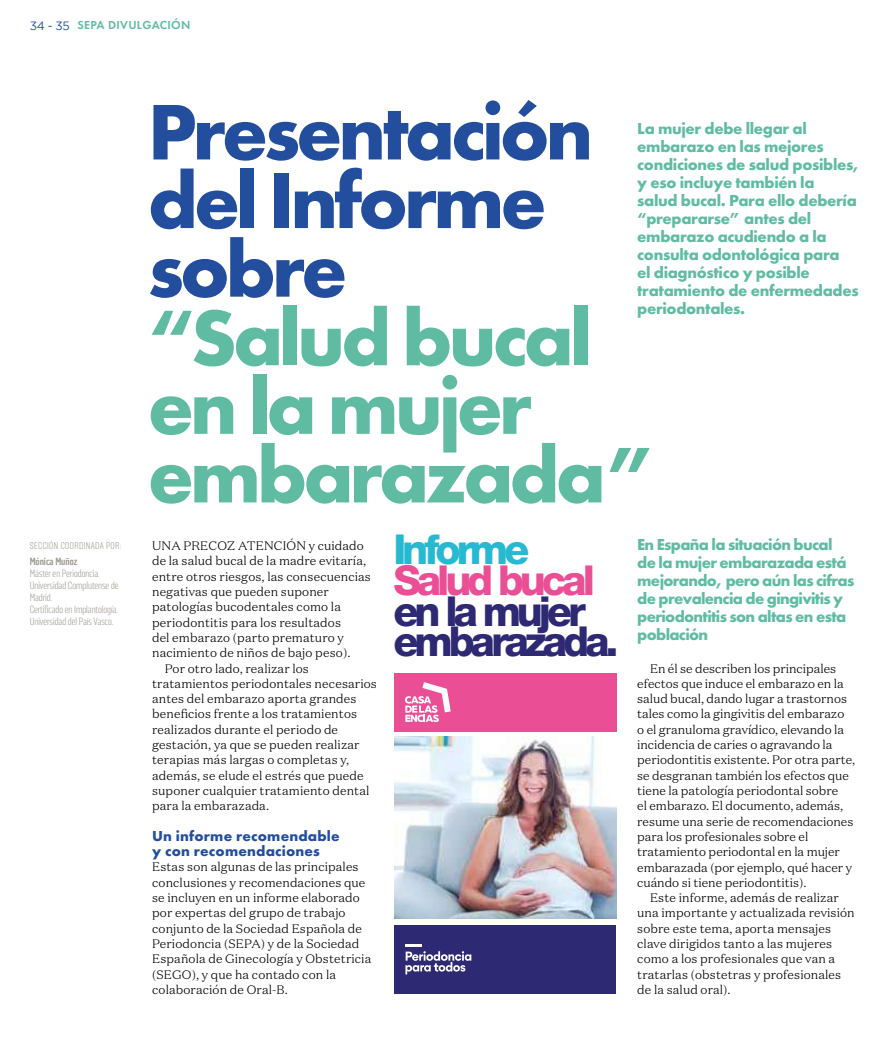
<style>
.page{position:relative;width:893px;height:1042px;background:#fff}
.page>*{position:absolute;margin:0;border:0;box-sizing:border-box;transform-origin:0 0}
.t1{font:700 81.6px/68.6px "Futura PT";letter-spacing:-.05em;color:#5fbca2}
.t2{font:700 81.6px/68.6px "Futura PT";letter-spacing:-.05em;color:#234e9e}
.t3{font:800 41.4px/30.8px "Helvetica Neue LT Std";letter-spacing:-.1em;color:#2d2a73}
.t4{font:800 41.4px "Helvetica Neue LT Std";letter-spacing:-.1em;color:#ea4f96}
.t5{font:800 41.4px "Helvetica Neue LT Std";letter-spacing:-.1em;color:#27b9d1}
.t6{font:700 16.5px/18px "Futura PT";letter-spacing:-.02em;color:#5fbca2}
.t7{font:700 16.5px/18px "Futura PT";letter-spacing:-.04em;color:#5fbca2}
.t8{font:700 15px/15.3px "Futura PT";letter-spacing:.01em;color:#234e9e}
.t9{font:300 12.3px/15.3px "Domaine Text";letter-spacing:.01em;color:#000}
.t10{font:600 12px "Futura PT";letter-spacing:.03em;color:#5fbca2}
.t11{font:12px "Gotham";color:#234e9e}
.t12{font:300 10.5px/12px "Solido Condensed";color:#9d9b91}
.t13{font:700 10.5px "Solido Condensed";color:#9d9b91}
.t14{font:300 9.75px "Solido Condensed";letter-spacing:.04em;color:#9d9b91}
</style>
<div class="page">
<div style="left:394px;top:673px;width:223px;height:58px;background:#ea4f96"></div>
<img style="left:394px;top:737px;width:223px;height:182px">
<svg style="left:405px;top:682px;width:46px;height:40px"></svg>
<div style="left:394px;top:925px;width:222px;height:69px;background:#2d2a73"></div>
<svg style="left:405px;top:944px;width:66px;height:30px"></svg>
<p class="t11" style="left:30px;top:19px;width:42px">34 - 35</p>
<p class="t10" style="left:77px;top:18px;width:115px">SEPA DIVULGACIÓN</p>
<p class="t14" style="left:30px;top:540px;width:93px">SECCIÓN COORDINADA POR:</p>
<p class="t13" style="left:30px;top:555px;width:49px">Mónica Muñoz</p>
<p class="t12" style="left:30px;top:568px;width:90px">Máster en Periodoncia.<br>Universidad Complutense de<br>Madrid.<br>Certificado en Implantología.<br>Universidad del País Vasco.</p>
<h1 class="t2" style="left:148px;top:96px;width:447px">Presentación del Informe sobre</h1>
<h1 class="t1" style="left:148px;top:302px;width:516px">“Salud bucal en la mujer embarazada”</h1>
<p class="t9" style="left:152px;top:538px;width:213px">UNA PRECOZ ATENCIÓN y cuidado</p>
<p class="t9" style="left:152px;top:553px;width:216px">de la salud bucal de la madre evitaría,</p>
<p class="t9" style="left:152px;top:568px;width:220px">entre otros riesgos, las consecuencias</p>
<p class="t9" style="left:152px;top:584px;width:178px">negativas que pueden suponer</p>
<p class="t9" style="left:152px;top:599px;width:190px">patologías bucodentales como la</p>
<p class="t9" style="left:152px;top:614px;width:190px">periodontitis para los resultados</p>
<p class="t9" style="left:152px;top:630px;width:193px">del embarazo (parto prematuro y</p>
<p class="t9" style="left:152px;top:645px;width:200px">nacimiento de niños de bajo peso).</p>
<p class="t9" style="left:165px;top:660px;width:146px">Por otro lado, realizar los</p>
<p class="t9" style="left:152px;top:676px;width:226px">tratamientos periodontales necesarios</p>
<p class="t9" style="left:152px;top:691px;width:206px">antes del embarazo aporta grandes</p>
<p class="t9" style="left:152px;top:706px;width:207px">beneficios frente a los tratamientos</p>
<p class="t9" style="left:152px;top:721px;width:187px">realizados durante el periodo de</p>
<p class="t9" style="left:152px;top:737px;width:209px">gestación, ya que se pueden realizar</p>
<p class="t9" style="left:152px;top:752px;width:199px">terapias más largas o completas y,</p>
<p class="t9" style="left:152px;top:767px;width:213px">además, se elude el estrés que puede</p>
<p class="t9" style="left:152px;top:783px;width:219px">suponer cualquier tratamiento dental</p>
<p class="t9" style="left:152px;top:798px;width:119px">para la embarazada.</p>
<p class="t8" style="left:152px;top:828px;width:189px">Un informe recomendable y con recomendaciones</p>
<p class="t9" style="left:152px;top:859px;width:221px">Estas son algunas de las principales conclusiones y recomendaciones que se incluyen en un informe elaborado por expertas del grupo de trabajo conjunto de la Sociedad Española de Periodoncia (SEPA) y de la Sociedad Española de Ginecología y Obstetricia (SEGO), y que ha contado con la colaboración de Oral-B.</p>
<p class="t6" style="left:637px;top:119px;width:224px">La mujer debe llegar al embarazo en las mejores condiciones de salud posibles, y eso incluye también la<br>salud bucal. Para ello debería “prepararse” antes del embarazo acudiendo a la consulta odontológica para<br>el diagnóstico y posible tratamiento de enfermedades periodontales.</p>
<h2 class="t5" style="left:393px;top:525px;width:138px">Informe</h2>
<h2 class="t4" style="left:393px;top:555px;width:203px">Salud bucal</h2>
<h2 class="t3" style="left:393px;top:595px;width:227px">en la mujer embarazada.</h2>
<h3 class="t7" style="left:637px;top:535px;width:219px">En España la situación bucal de la mujer embarazada está mejorando, pero aún las cifras de prevalencia de gingivitis y periodontitis son altas en esta población</h3>
<p class="t9" style="left:637px;top:660px;width:220px;text-indent:13px">En él se describen los principales efectos que induce el embarazo en la salud bucal, dando lugar a trastornos tales como la gingivitis del embarazo<br>o el granuloma gravídico, elevando la incidencia de caries o agravando la periodontitis existente. Por otra parte, se desgranan también los efectos que tiene la patología periodontal sobre<br>el embarazo. El documento, además, resume una serie de recomendaciones para los profesionales sobre el tratamiento periodontal en la mujer embarazada (por ejemplo, qué hacer y cuándo si tiene periodontitis).</p>
<p class="t9" style="left:637px;top:890px;width:219px;text-indent:13px">Este informe, además de realizar una importante y actualizada revisión sobre este tema, aporta mensajes clave dirigidos tanto a las mujeres como a los profesionales que van a tratarlas (obstetras y profesionales de la salud oral).</p>
</div>
